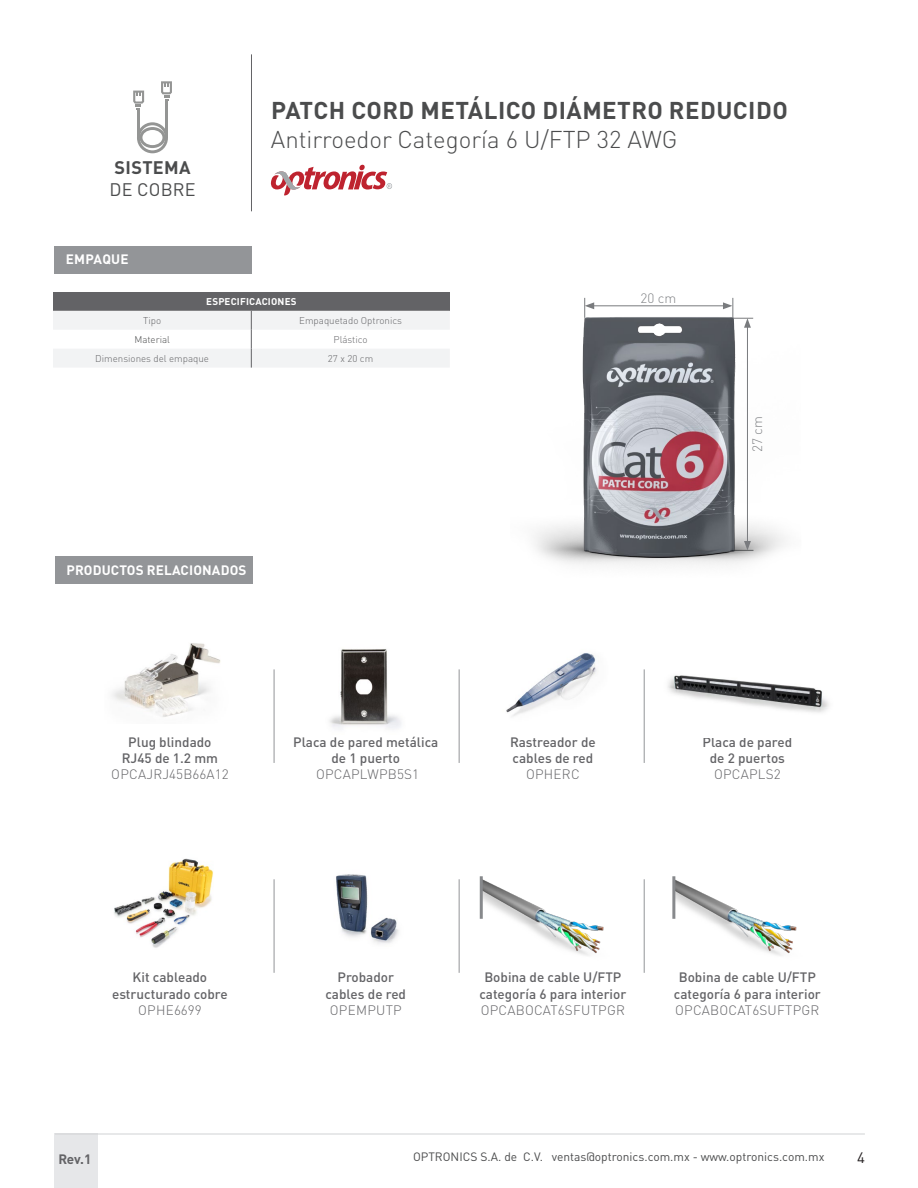
<style>
.page{position:relative;width:918px;height:1188px;background:#fff}
.page>*{position:absolute;margin:0;border:0;box-sizing:border-box;transform-origin:0 0}
.t1{font:700 24px "DIN Pro";letter-spacing:.02em;color:#4b4c4d}
.t2{font:300 24px "DIN Pro";color:#4b4c4d}
.t3{font:700 18px "DIN Pro";letter-spacing:.02em;color:#4b4c4d}
.t4{font:18px "DIN Pro";letter-spacing:.01em;color:#4b4c4d}
.t5{font:15px "DIN Pro";color:#231f20}
.Productos_Relacionados{font:500 13.5px/16.2px "DIN Pro";color:#636366;text-align:center}
.Productos_Relacionados-2{font:300 13.5px "DIN Pro";letter-spacing:.02em;color:#636366}
.Subtítulo{font:700 13.5px "DIN Pro";letter-spacing:.01em;color:#fff}
.Cuerpo_de_texto{font:300 13.5px "DIN Pro";color:#818386}
.t6{font:700 13.5px "DIN Pro";color:#636366}
.t7{font:12px "DIN Pro";color:#4b4c4d}
.Texto_de_tabla{font:300 9.75px "DIN Pro";color:#636366}
.Título_tabla{font:700 9.75px "DIN Pro";letter-spacing:.02em;color:#fff}
.Texto_de_tabla-2{font:300 9.75px "DIN Pro";color:#4b4c4d}
</style>
<div class="page">
<div style="left:54px;top:1134px;width:44px;height:54px;background:#e6e7e9"></div>
<hr style="left:55px;top:1134px;width:810px;height:1px;background:#d1d2d4">
<hr style="left:251px;top:54px;width:1px;height:157px;background:#636366">
<svg style="left:271px;top:165px;width:121px;height:30px"></svg>
<svg style="left:137px;top:122px;width:31px;height:31px"></svg>
<hr style="left:137px;top:110px;width:3px;height:28px;background:#949594">
<hr style="left:165px;top:101px;width:3px;height:37px;background:#949594">
<svg style="left:133px;top:91px;width:11px;height:19px"></svg>
<svg style="left:161px;top:81px;width:11px;height:20px"></svg>
<img style="left:534px;top:297px;width:251px;height:268px">
<div style="left:54px;top:247px;width:198px;height:27px;background:#939598"></div>
<div style="left:53px;top:292px;width:397px;height:19px;background:#636366"></div>
<svg style="left:53px;top:311px;width:397px;height:57px"></svg>
<hr style="left:747px;top:325px;width:1px;height:218px;background:#797b7e">
<svg style="left:734px;top:541px;width:19px;height:10px"></svg>
<hr style="left:592px;top:305px;width:133px;height:1px;background:#797b7e">
<svg style="left:584px;top:298px;width:10px;height:20px"></svg>
<svg style="left:723px;top:298px;width:30px;height:30px"></svg>
<div style="left:55px;top:556px;width:197px;height:28px;background:#939598"></div>
<hr style="left:274px;top:669px;width:1px;height:94px;background:#939598">
<hr style="left:274px;top:879px;width:1px;height:94px;background:#939598">
<hr style="left:459px;top:669px;width:1px;height:94px;background:#939598">
<hr style="left:459px;top:879px;width:1px;height:94px;background:#939598">
<hr style="left:644px;top:669px;width:1px;height:94px;background:#939598">
<hr style="left:644px;top:879px;width:1px;height:94px;background:#939598">
<img style="left:506px;top:653px;width:91px;height:63px">
<img style="left:483px;top:879px;width:121px;height:77px">
<img style="left:112px;top:643px;width:109px;height:74px">
<img style="left:114px;top:858px;width:99px;height:90px">
<img style="left:668px;top:675px;width:161px;height:38px">
<img style="left:329px;top:649px;width:72px;height:80px">
<img style="left:336px;top:874px;width:63px;height:70px">
<hr style="left:480px;top:876px;width:3px;height:43px;background:#87898c">
<img style="left:675px;top:876px;width:122px;height:80px">
<hr style="left:672px;top:876px;width:3px;height:43px;background:#87898c">
<h2 class="t3" style="left:114px;top:153px;width:78px">SISTEMA</h2>
<h2 class="t4" style="left:109px;top:177px;width:88px">DE COBRE</h2>
<h1 class="t1" style="left:271px;top:90px;width:518px">PATCH CORD METÁLICO DIÁMETRO REDUCIDO</h1>
<h1 class="t2" style="left:271px;top:120px;width:408px">Antirroedor Categoría 6 U/FTP 32 AWG</h1>
<p class="Subtítulo" style="left:66px;top:248px;width:64px">EMPAQUE</p>
<p class="Título_tabla" style="left:206px;top:293px;width:92px">ESPECIFICACIONES</p>
<p class="Cuerpo_de_texto" style="left:641px;top:288px;width:37px">20 cm</p>
<p class="Texto_de_tabla" style="left:143px;top:313px;width:20px">Tipo</p>
<p class="Texto_de_tabla" style="left:299px;top:313px;width:104px">Empaquetado Optronics</p>
<p class="Texto_de_tabla-2" style="left:134px;top:332px;width:37px">Material</p>
<p class="Texto_de_tabla" style="left:334px;top:332px;width:36px">Plástico</p>
<p class="Texto_de_tabla" style="left:95px;top:351px;width:115px">Dimensiones del empaque</p>
<p class="Texto_de_tabla" style="left:328px;top:351px;width:47px">27 x 20 cm</p>
<p class="Subtítulo" style="left:67px;top:559px;width:182px">PRODUCTOS RELACIONADOS</p>
<p class="Productos_Relacionados" style="left:128px;top:732px;width:85px">Plug blindado</p>
<p class="Productos_Relacionados" style="left:122px;top:748px;width:98px">RJ45 de 1.2 mm</p>
<p class="Productos_Relacionados-2" style="left:111px;top:764px;width:119px">OPCAJRJ45B66A12</p>
<p class="Productos_Relacionados" style="left:293px;top:732px;width:147px">Placa de pared metálica de 1 puerto</p>
<p class="Productos_Relacionados-2" style="left:316px;top:764px;width:105px">OPCAPLWPB5S1</p>
<p class="Productos_Relacionados" style="left:510px;top:732px;width:87px;text-align:left">Rastreador de cables de red</p>
<p class="Productos_Relacionados-2" style="left:526px;top:764px;width:55px">OPHERC</p>
<p class="Cuerpo_de_texto" style="left:747px;top:452px;width:37px;rotate:-90deg">27 cm</p>
<p class="Productos_Relacionados" style="left:703px;top:732px;width:91px">Placa de pared</p>
<p class="Productos_Relacionados" style="left:710px;top:748px;width:77px">de 2 puertos</p>
<p class="Productos_Relacionados-2" style="left:714px;top:764px;width:68px">OPCAPLS2</p>
<p class="Productos_Relacionados" style="left:112px;top:968px;width:117px">Kit cableado estructurado cobre</p>
<p class="Productos_Relacionados-2" style="left:138px;top:1000px;width:65px">OPHE6699</p>
<p class="Productos_Relacionados" style="left:338px;top:968px;width:58px">Probador</p>
<p class="Productos_Relacionados" style="left:325px;top:984px;width:82px">cables de red</p>
<p class="Productos_Relacionados-2" style="left:330px;top:1000px;width:73px">OPEMPUTP</p>
<p class="Productos_Relacionados" style="left:484px;top:968px;width:139px">Bobina de cable U/FTP</p>
<p class="Productos_Relacionados" style="left:479px;top:984px;width:148px">categoría 6 para interior</p>
<p class="Productos_Relacionados-2" style="left:481px;top:1000px;width:146px">OPCABOCAT6SFUTPGR</p>
<p class="Productos_Relacionados" style="left:674px;top:968px;width:148px">Bobina de cable U/FTP categoría 6 para interior</p>
<p class="Productos_Relacionados-2" style="left:675px;top:1000px;width:146px">OPCABOCAT6SUFTPGR</p>
<p class="t6" style="left:58px;top:1148px;width:34px">Rev.1</p>
<p class="t7" style="left:413px;top:1149px;width:413px">OPTRONICS S.A. de C.V. ventas@optronics.com.mx - www.optronics.com.mx</p>
<p class="t5" style="left:857px;top:1148px;width:9px">4</p>
</div>
